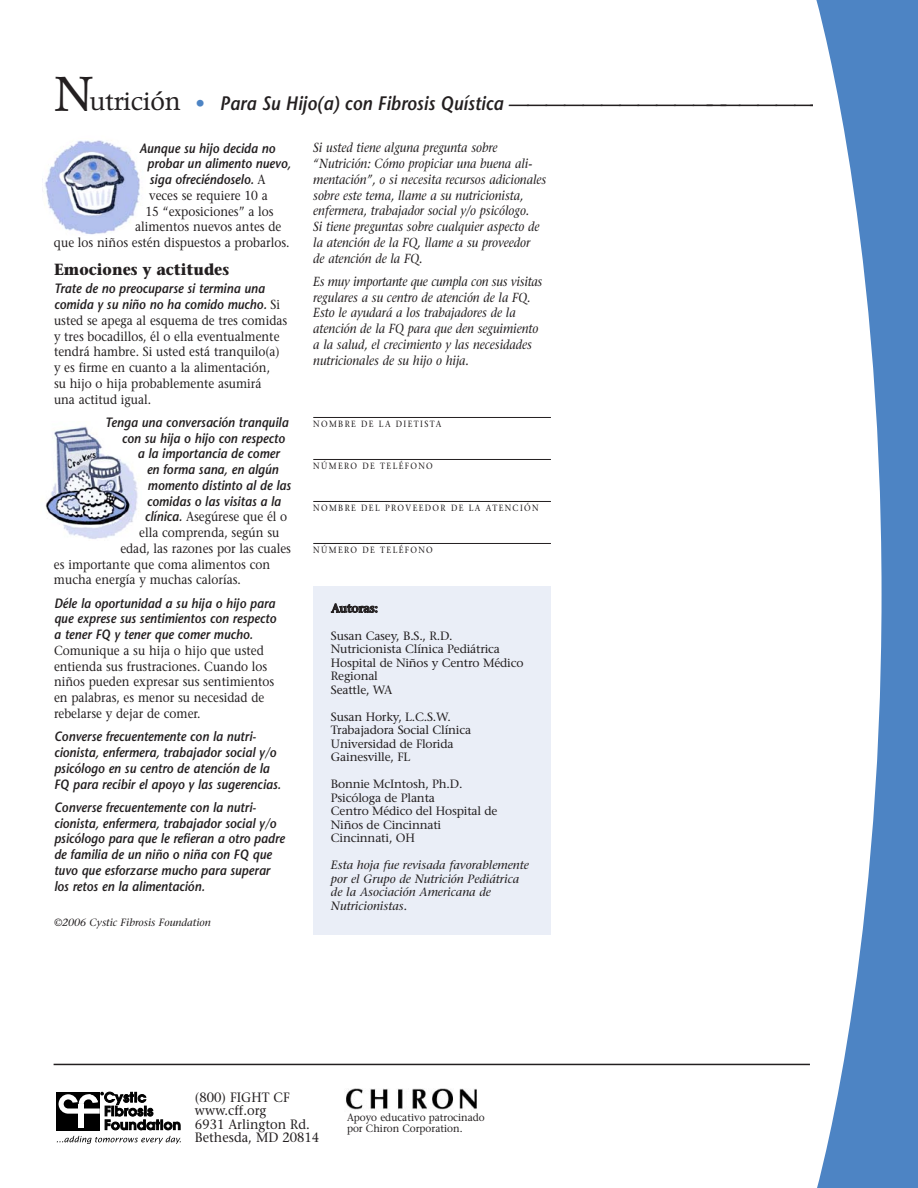
<style>
.page{position:relative;width:918px;height:1188px;background:#fff}
.page>*{position:absolute;margin:0;border:0;box-sizing:border-box;transform-origin:0 0}
.t1{font:italic 600 19.5px "Stone Sans";color:#231f20;scale:.9 1}
.t2{font:700 16.2px "Stone Serif";color:#231f20;scale:.9 1}
.t3{font:italic 600 13.5px/15.8px "Stone Sans";color:#231f20;scale:.9 1}
.t4{font:13.5px/13.5px "Stone Serif";color:#231f20;scale:.95 1}
.t5{font:13.2px/15.8px "Stone Serif";color:#231f20;scale:.9 1}
.t6{font:italic 13.2px/15.8px "Stone Serif";color:#231f20;scale:.9 1}
.t7{font:12px/13.5px "Stone Serif";letter-spacing:-.015em;color:#231f20}
.t8{font:italic 12px/13.5px "Stone Serif";color:#231f20}
.t9{font:600 12px "Stone Serif";letter-spacing:-.025em;color:#231f20}
.t10{font:10.5px/10.5px "Stone Serif";color:#231f20;scale:.95 1}
.t11{font:italic 10.5px "Stone Serif";color:#231f20}
.t12{font:9px "Stone Serif";letter-spacing:.17em;color:#231f20;scale:.9 1}
.s1{font-family:"Poppl Pontifex";font-weight:400;font-style:normal;font-size:48.45px}
.s2{font-family:"Poppl Pontifex";font-weight:400;font-style:normal;font-size:24.9px}
.s3{color:#4d84c4}
.s4{font-family:"Stone Serif";font-weight:400;font-style:normal;font-size:13.2px}
.s5{font-family:"Stone Sans";font-weight:600;font-style:italic;font-size:13.5px}
</style>
<div class="page">
<svg style="left:816px;top:0;width:102px;height:1188px;fill:#4d84c4"></svg>
<hr style="left:54px;top:1064px;width:756px;height:1px;background:#231f20">
<img style="left:346px;top:1089px;width:131px;height:21px">
<svg style="left:57px;top:1092px;width:2px;height:38px"></svg>
<svg style="left:57px;top:1136px;width:124px;height:8px"></svg>
<svg style="left:59px;top:1092px;width:122px;height:38px"></svg>
<hr style="left:313px;top:417px;width:238px;height:1px;background:#231f20">
<hr style="left:313px;top:459px;width:238px;height:1px;background:#231f20">
<hr style="left:313px;top:501px;width:238px;height:1px;background:#231f20">
<hr style="left:313px;top:543px;width:238px;height:1px;background:#231f20">
<div style="left:313px;top:586px;width:238px;height:348px;background:#eaeef7"></div>
<img style="left:42px;top:140px;width:98px;height:95px">
<img style="left:45px;top:425px;width:93px;height:114px">
<h1 class="t1" style="left:55px;top:96px;width:960px"><span class="s1">N</span><span class="s2">utrición</span> <span class="s3">•</span> Para Su Hijo(a) con Fibrosis Quística ———————————————————————</h1>
<p class="t3" style="left:147px;top:142px;width:161px;text-indent:-8px">Aunque su hijo decida no probar un alimento nuevo, siga ofreciéndoselo. <span class="s4">A</span></p>
<p class="t5" style="left:149px;top:189px;width:133px">veces se requiere 10 a</p>
<p class="t5" style="left:146px;top:205px;width:144px">15 “exposiciones” a los</p>
<p class="t5" style="left:135px;top:220px;width:164px">alimentos nuevos antes de</p>
<p class="t5" style="left:54px;top:236px;width:263px">que los niños estén dispuestos a probarlos.</p>
<p class="t2" style="left:54px;top:263px;width:196px">Emociones y actitudes</p>
<p class="t3" style="left:54px;top:282px;width:253px">Trate de no preocuparse si termina una comida y su niño no ha comido mucho. <span class="s4">Si</span></p>
<p class="t5" style="left:54px;top:314px;width:261px">usted se apega al esquema de tres comidas y tres bocadillos, él o ella eventualmente tendrá hambre. Si usted está tranquilo(a) y es firme en cuanto a la alimentación,<br>su hijo o hija probablemente asumirá<br>una actitud igual.</p>
<p class="t3" style="left:105px;top:416px;width:205px">Tenga una conversación tranquila</p>
<p class="t3" style="left:122px;top:431px;width:183px">con su hija o hijo con respecto</p>
<p class="t3" style="left:137px;top:447px;width:159px">a la importancia de comer</p>
<p class="t3" style="left:147px;top:463px;width:148px">en forma sana, en algún</p>
<p class="t3" style="left:148px;top:479px;width:161px">momento distinto al de las</p>
<p class="t3" style="left:147px;top:494px;width:151px">comidas o las visitas a la</p>
<p class="t5" style="left:145px;top:510px;width:160px"><span class="s5">clínica.</span> Asegúrese que él o</p>
<p class="t5" style="left:139px;top:526px;width:157px">ella comprenda, según su</p>
<p class="t5" style="left:120px;top:542px;width:191px">edad, las razones por las cuales</p>
<p class="t5" style="left:54px;top:558px;width:242px">es importante que coma alimentos con</p>
<p class="t5" style="left:54px;top:573px;width:209px">mucha energía y muchas calorías.</p>
<p class="t3" style="left:54px;top:597px;width:248px;text-align:justify">Déle la oportunidad a su hija o hijo para que exprese sus sentimientos con respecto a tener FQ y tener que comer mucho.</p>
<p class="t5" style="left:54px;top:644px;width:246px">Comunique a su hija o hijo que usted entienda sus frustraciones. Cuando los niños pueden expresar sus sentimientos en palabras, es menor su necesidad de rebelarse y dejar de comer.</p>
<p class="t3" style="left:54px;top:730px;width:254px">Converse frecuentemente con la nutri&shy;cionista, enfermera, trabajador social y/o psicólogo en su centro de atención de la FQ para recibir el apoyo y las sugerencias.</p>
<p class="t3" style="left:54px;top:801px;width:258px">Converse frecuentemente con la nutri&shy;cionista, enfermera, trabajador social y/o psicólogo para que le refieran a otro padre de familia de un niño o niña con FQ que tuvo que esforzarse mucho para superar los retos en la alimentación.</p>
<p class="t11" style="left:54px;top:918px;width:158px">©2006 Cystic Fibrosis Foundation</p>
<p class="t6" style="left:313px;top:141px;width:261px">Si usted tiene alguna pregunta sobre “Nutrición: Cómo propiciar una buena ali&shy;mentación”, o si necesita recursos adicionales sobre este tema, llame a su nutricionista, enfermera, trabajador social y/o psicólogo.<br>Si tiene preguntas sobre cualquier aspecto de la atención de la FQ, llame a su proveedor<br>de atención de la FQ.</p>
<p class="t6" style="left:313px;top:275px;width:256px">Es muy importante que cumpla con sus visitas regulares a su centro de atención de la FQ.<br>Esto le ayudará a los trabajadores de la atención de la FQ para que den seguimiento a la salud, el crecimiento y las necesidades nutricionales de su hijo o hija.</p>
<p class="t12" style="left:313px;top:420px;width:144px">NOMBRE DE LA DIETISTA</p>
<p class="t12" style="left:313px;top:462px;width:134px">NÚMERO DE TELÉFONO</p>
<p class="t12" style="left:313px;top:504px;width:252px">NOMBRE DEL PROVEEDOR DE LA ATENCIÓN</p>
<p class="t12" style="left:313px;top:546px;width:134px">NÚMERO DE TELÉFONO</p>
<p class="t9" style="left:331px;top:604px;width:48px">Autoras:</p>
<p class="t7" style="left:331px;top:630px;width:194px">Susan Casey, B.S., R.D.<br>Nutricionista Clínica Pediátrica<br>Hospital de Niños y Centro Médico<br>Regional<br>Seattle, WA</p>
<p class="t7" style="left:331px;top:711px;width:142px">Susan Horky, L.C.S.W.<br>Trabajadora Social Clínica<br>Universidad de Florida<br>Gainesville, FL</p>
<p class="t7" style="left:331px;top:778px;width:168px">Bonnie McIntosh, Ph.D.<br>Psicóloga de Planta<br>Centro Médico del Hospital de<br>Niños de Cincinnati<br>Cincinnati, OH</p>
<p class="t8" style="left:331px;top:859px;width:199px">Esta hoja fue revisada favorablemente por el Grupo de Nutrición Pediátrica de la Asociación Americana de<br>Nutricionistas.</p>
<p class="t4" style="left:195px;top:1092px;width:132px">(800) FIGHT CF www.cff.org<br>6931 Arlington Rd.<br>Bethesda, MD 20814</p>
<p class="t10" style="left:347px;top:1114px;width:147px">Apoyo educativo patrocinado por Chiron Corporation.</p>
</div>
